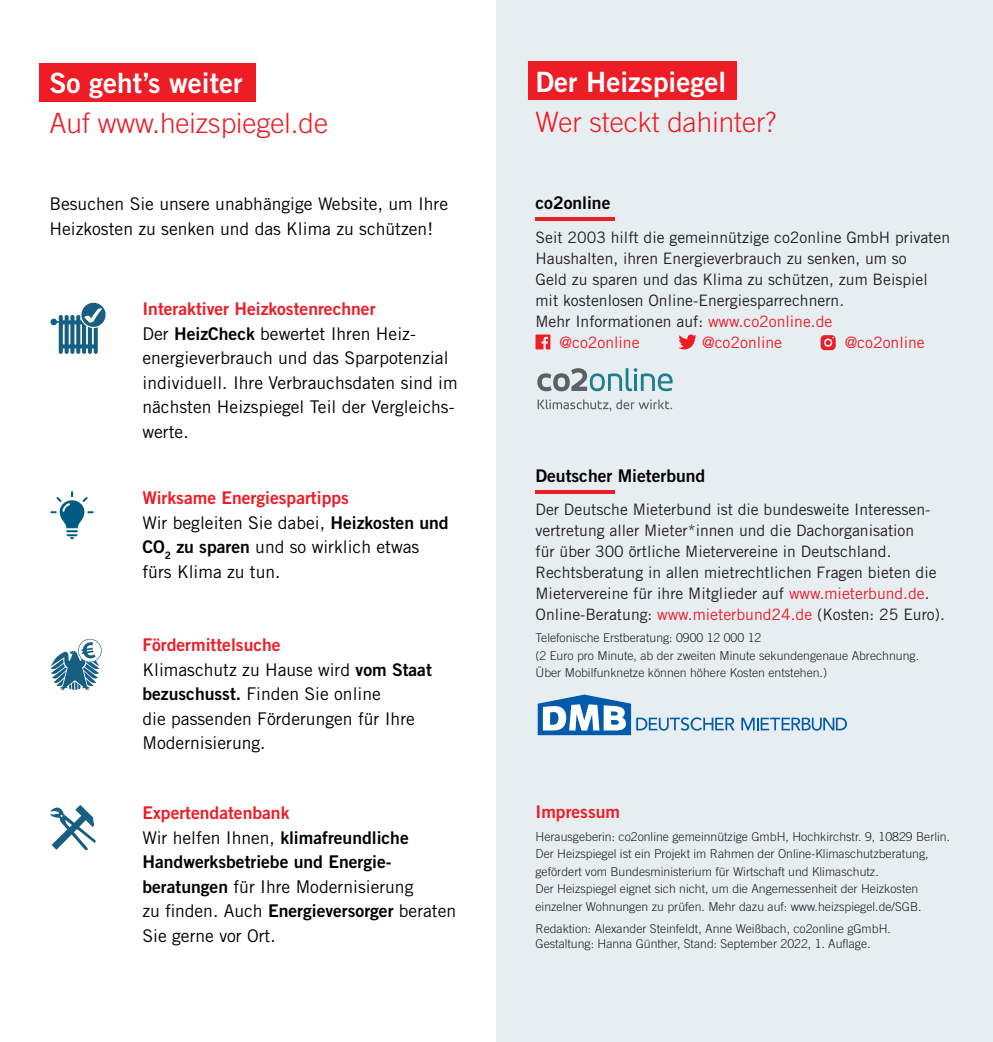
<style>
.page{position:relative;width:993px;height:1042px;background:#fff}
.page>*{position:absolute;margin:0;border:0;box-sizing:border-box;transform-origin:0 0}
.h_1{font:300 28px/40.2px "Trade Gothic LT Std";color:#ee1c25}
.h_1-2{font:28px "Trade Gothic LT Std Bd 2";color:#fff}
.Fließtext_2{font:17.5px/24.5px "Trade Gothic LT Std";color:#000}
.t1{font:17.5px "Trade Gothic LT Std Bd 2";color:#000}
.t2{font:17.5px "Trade Gothic LT Std Bd 2";color:#ee1c25}
.Impressum{font:15.75px/21px "Trade Gothic LT Std";color:#231f20}
.Impressum-2{font:15.75px "Trade Gothic LT Std";color:#ee1c25}
.Hinweise_7pt{font:300 12.25px/17.5px "Trade Gothic LT Std";color:#231f20}
.s1{font-family:"Trade Gothic LT Std Bd 2";color:#ee1c25}
.s2{font-family:"Trade Gothic LT Std Bd 2"}
.s3{font-family:"Trade Gothic LT Std Bd 2";font-weight:400;color:#fff}
.s4{color:#ee1c25}
</style>
<div class="page">
<div style="left:39px;top:63px;width:216px;height:38px;background:#ee1c25"></div>
<svg style="left:50px;top:302px;width:56px;height:52px"></svg>
<svg style="left:50px;top:805px;width:46px;height:45px"></svg>
<svg style="left:50px;top:639px;width:52px;height:51px"></svg>
<svg style="left:50px;top:491px;width:44px;height:48px"></svg>
<div style="left:496px;top:0;width:496px;height:1042px;background:#e7eef2"></div>
<svg style="left:535px;top:334px;width:15px;height:15px"></svg>
<svg style="left:678px;top:334px;width:18px;height:15px"></svg>
<div style="left:528px;top:62px;width:209px;height:38px;background:#ee1c25"></div>
<hr style="left:535px;top:490px;width:79px;height:3px;background:#ee1c25">
<hr style="left:535px;top:217px;width:79px;height:3px;background:#ee1c25">
<svg style="left:820px;top:335px;width:15px;height:15px"></svg>
<svg style="left:537px;top:368px;width:135px;height:23px"></svg>
<svg style="left:537px;top:399px;width:135px;height:12px"></svg>
<svg style="left:741px;top:717px;width:105px;height:14px"></svg>
<svg style="left:537px;top:694px;width:197px;height:41px"></svg>
<p class="h_1-2" style="left:49px;top:66px;width:194px">So geht’s weiter</p>
<p class="h_1" style="left:49px;top:103px;width:280px">Auf www.heizspiegel.de</p>
<p class="Fließtext_2" style="left:49px;top:191px;width:400px">Besuchen Sie unsere unabhängige Website, um Ihre<br>Heizkosten zu senken und das Klima zu schützen!</p>
<p class="Fließtext_2" style="left:142px;top:296px;width:316px"><span class="s1">Interaktiver Heizkostenrechner<br></span>Der <span class="s2">HeizCheck</span> bewertet Ihren Heiz&shy;energieverbrauch und das Sparpotenzial individuell. Ihre Verbrauchsdaten sind im nächsten Heizspiegel Teil der Vergleichs&shy;werte.</p>
<p class="Fließtext_2" style="left:142px;top:485px;width:307px"><span class="s1">Wirksame Energiespartipps<br></span>Wir begleiten Sie dabei, <span class="s2">Heizkosten und<br>CO</span><sub>2</sub> <span class="s2">zu sparen</span> und so wirklich etwas fürs Klima zu tun.</p>
<p class="Fließtext_2" style="left:142px;top:632px;width:291px"><span class="s1">Fördermittelsuche<br></span>Klimaschutz zu Hause wird <span class="s2">vom Staat bezuschusst.</span> Finden Sie online<br>die passenden Förderungen für Ihre<br>Modernisierung.</p>
<p class="h_1" style="left:535px;top:61px;width:242px"><span class="s3">Der Heizspiegel<br></span>Wer steckt dahinter?</p>
<p class="t1" style="left:535px;top:192px;width:76px">co2online</p>
<p class="Impressum" style="left:535px;top:226px;width:416px">Seit 2003 hilft die gemeinnützige co2online GmbH privaten</p>
<p class="Impressum" style="left:535px;top:247px;width:372px">Haushalten, ihren Energieverbrauch zu senken, um so</p>
<p class="Impressum" style="left:535px;top:268px;width:393px">Geld zu sparen und das Klima zu schützen, zum Beispiel</p>
<p class="Impressum" style="left:535px;top:289px;width:310px">mit kostenlosen Online-Energiesparrechnern.</p>
<p class="Impressum" style="left:535px;top:310px;width:298px">Mehr Informationen auf: <span class="s4">www.co2online.de</span></p>
<p class="Impressum-2" style="left:559px;top:333px;width:81px">@co2online</p>
<p class="Impressum-2" style="left:702px;top:333px;width:81px">@co2online</p>
<p class="Impressum-2" style="left:844px;top:333px;width:81px">@co2online</p>
<p class="t1" style="left:535px;top:465px;width:171px">Deutscher Mieterbund</p>
<p class="Impressum" style="left:535px;top:498px;width:402px">Der Deutsche Mieterbund ist die bundesweite Interessen&shy;vertretung aller Mieter*innen und die Dachorganisation für über 300 örtliche Mietervereine in Deutschland.<br>Rechtsberatung in allen mietrechtlichen Fragen bieten die Mietervereine für ihre Mitglieder auf <span class="s4">www.mieterbund.de</span>.</p>
<p class="Impressum" style="left:535px;top:603px;width:411px">Online-Beratung: <span class="s4">www.mieterbund24.de</span> (Kosten: 25 Euro).</p>
<p class="Hinweise_7pt" style="left:535px;top:629px;width:385px">Telefonische Erstberatung: 0900 12 000 12<br>(2 Euro pro Minute, ab der zweiten Minute sekundengenaue Abrechnung.</p>
<p class="Hinweise_7pt" style="left:535px;top:664px;width:293px">Über Mobilfunknetze können höhere Kosten entstehen.)</p>
<p class="Fließtext_2" style="left:142px;top:800px;width:315px"><span class="s1">Expertendatenbank<br></span>Wir helfen Ihnen, <span class="s2">klimafreundliche<br>Handwerksbetriebe und Energie&shy;beratungen</span> für Ihre Modernisierung<br>zu finden. Auch <span class="s2">Energieversorger</span> beraten<br>Sie gerne vor Ort.</p>
<p class="t2" style="left:535px;top:801px;width:86px">Impressum</p>
<p class="Hinweise_7pt" style="left:535px;top:827px;width:416px">Herausgeberin: co2online gemeinnützige GmbH, Hochkirchstr. 9, 10829 Berlin.</p>
<p class="Hinweise_7pt" style="left:535px;top:845px;width:394px">Der Heizspiegel ist ein Projekt im Rahmen der Online-Klimaschutzberatung, gefördert vom Bundesministerium für Wirtschaft und Klimaschutz.<br>Der Heizspiegel eignet sich nicht, um die Angemessenheit der Heizkosten einzelner Wohnungen zu prüfen. Mehr dazu auf: www.heizspiegel.de/SGB.</p>
<p class="Hinweise_7pt" style="left:535px;top:921px;width:357px;line-height:14.7px">Redaktion: Alexander Steinfeldt, Anne Weißbach, co2online gGmbH.<br>Gestaltung: Hanna Günther, Stand: September 2022, 1. Auflage.</p>
</div>
